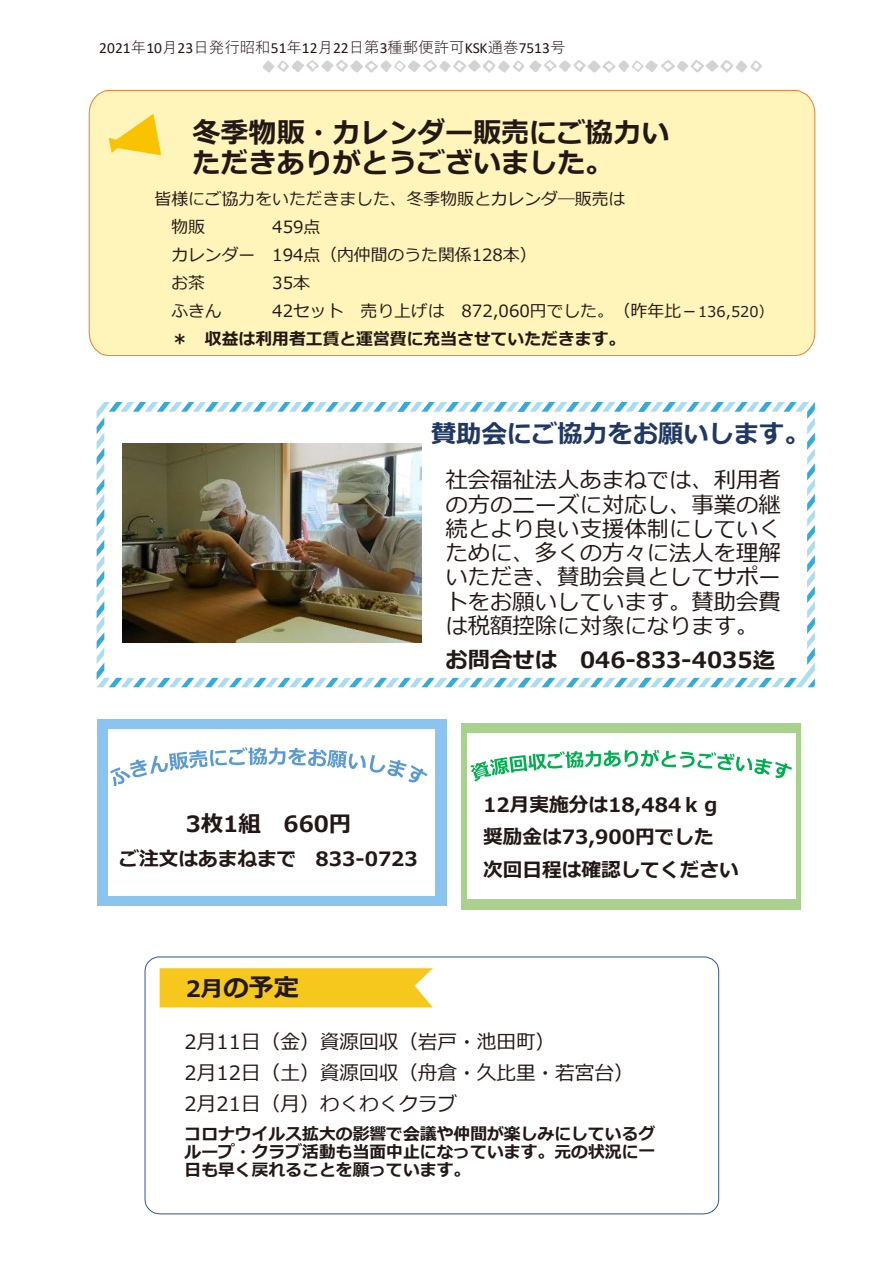
<style>
.page{position:relative;width:893px;height:1263px;background:#fff}
.page>*{position:absolute;margin:0;border:0;box-sizing:border-box;transform-origin:0 0}
.t1{font:700 28.05px/30.3px "Meiryo";color:#221815}
.t2{font:700 25.2px "Meiryo";color:#203864}
.t3{font:700 25.2px "Meiryo";color:#221815}
.t4{font:22.35px/24.2px "Meiryo";color:#221815;text-align:justify}
.t5{font:700 22.35px "Meiryo";color:#221815}
.t6{font:19.65px/31px "Meiryo";color:#221815}
.t7{font:700 19.65px/32.4px "Meiryo";color:#221815}
.t8{font:16.8px/27.9px "Meiryo";color:#221815}
.t9{font:700 16.8px/18.1px "Meiryo";color:#221815;text-align:justify}
.t10{font:15.45px "Calibri";letter-spacing:.005em;color:#221815}
.s1{font-family:"Yu Gothic"}
.s2{font-size:14.85px}
.s3{font-weight:700}
.s4{font-size:22.35px}
</style>
<div class="page">
<div style="left:89px;top:90px;width:726px;height:266px;background:#fff5ba"></div>
<div style="left:98px;top:719px;width:349px;height:187px;background:#8cc4f0"></div>
<div style="left:461px;top:723px;width:339px;height:187px;background:#a9d18e"></div>
<div style="left:108px;top:730px;width:327px;height:166px;background:#fff"></div>
<div style="left:467px;top:733px;width:328px;height:166px;background:#fff"></div>
<svg style="left:97px;top:402px;width:718px;height:285px"></svg>
<svg style="left:145px;top:957px;width:574px;height:257px"></svg>
<svg style="left:109px;top:114px;width:52px;height:41px;background:#fcda56"></svg>
<img style="left:122px;top:443px;width:299px;height:199px">
<svg style="left:110px;top:747px;width:317px;height:39px"></svg>
<svg style="left:470px;top:750px;width:322px;height:31px"></svg>
<svg style="left:263px;top:60px;width:499px;height:13px"></svg>
<p class="t10" style="left:99px;top:37px;width:468px">2021<span class="s1">年</span>10<span class="s1">月</span>23<span class="s1">日発行昭和</span>51<span class="s1">年</span>12<span class="s1">月</span>22<span class="s1">日第</span>3<span class="s1">種郵便許可</span>KSK<span class="s1">通巻</span>7513<span class="s1">号</span></p>
<h1 class="t1" style="left:192px;top:119px;width:478px">冬季物販・カレンダー販売にご協力いただきありがとうございました。</h1>
<p class="t8" style="left:171px;top:186px;width:456px;text-indent:-17px">皆様にご協力をいただきました、冬季物販とカレンダ―販売は物販</p>
<p class="t8" style="left:171px;top:214px;width:367px;text-indent:101px">459点<br>カレンダー 194点（内仲間のうた関係128本）お茶</p>
<p class="t8" style="left:272px;top:270px;width:39px">35本</p>
<p class="t8" style="left:171px;top:298px;width:604px;text-indent:101px">42セット 売り上げは 872,060円でした。（昨年比－<span class="s2">136,520）</span><span class="s3">＊ 収益は利用者工賃と運営費に充当させていただきます。</span></p>
<p class="t8" style="left:171px;top:298px;width:52px">ふきん</p>
<h2 class="t2" style="left:431px;top:416px;width:380px">賛助会にご協力をお願いします。</h2>
<h3 class="t4" style="left:445px;top:469px;width:337px">社会福祉法人あまねでは、利用者の方のニーズに対応し、事業の継続とより良い支援体制にしていくために、多くの方々に法人を理解いただき、賛助会員としてサポートをお願いしています。賛助会費は税額控除に対象になります。</h3>
<h3 class="t5" style="left:445px;top:644px;width:331px">お問合せは 046-833-4035迄</h3>
<h3 class="t5" style="left:186px;top:808px;width:167px">3枚1組 660円</h3>
<p class="t7" style="left:119px;top:843px;width:300px">ご注文はあまねまで 833-0723</p>
<h2 class="t3" style="left:186px;top:970px;width:115px"><span class="s4">2月</span>の予定</h2>
<p class="t7" style="left:483px;top:789px;width:257px">12月実施分は18,484ｋｇ奨励金は73,900円でした<br>次回日程は確認してください</p>
<p class="t6" style="left:185px;top:1027px;width:451px">2月11日（金）資源回収（岩戸・池田町）<br>2月12日（土）資源回収（舟倉・久比里・若宮台）<br>2月21日（月）わくわくクラブ</p>
<p class="t9" style="left:185px;top:1125px;width:472px">コロナウイルス拡大の影響で会議や仲間が楽しみにしているグループ・クラブ活動も当面中止になっています。元の状況に一日も早く戻れることを願っています。</p>
</div>
